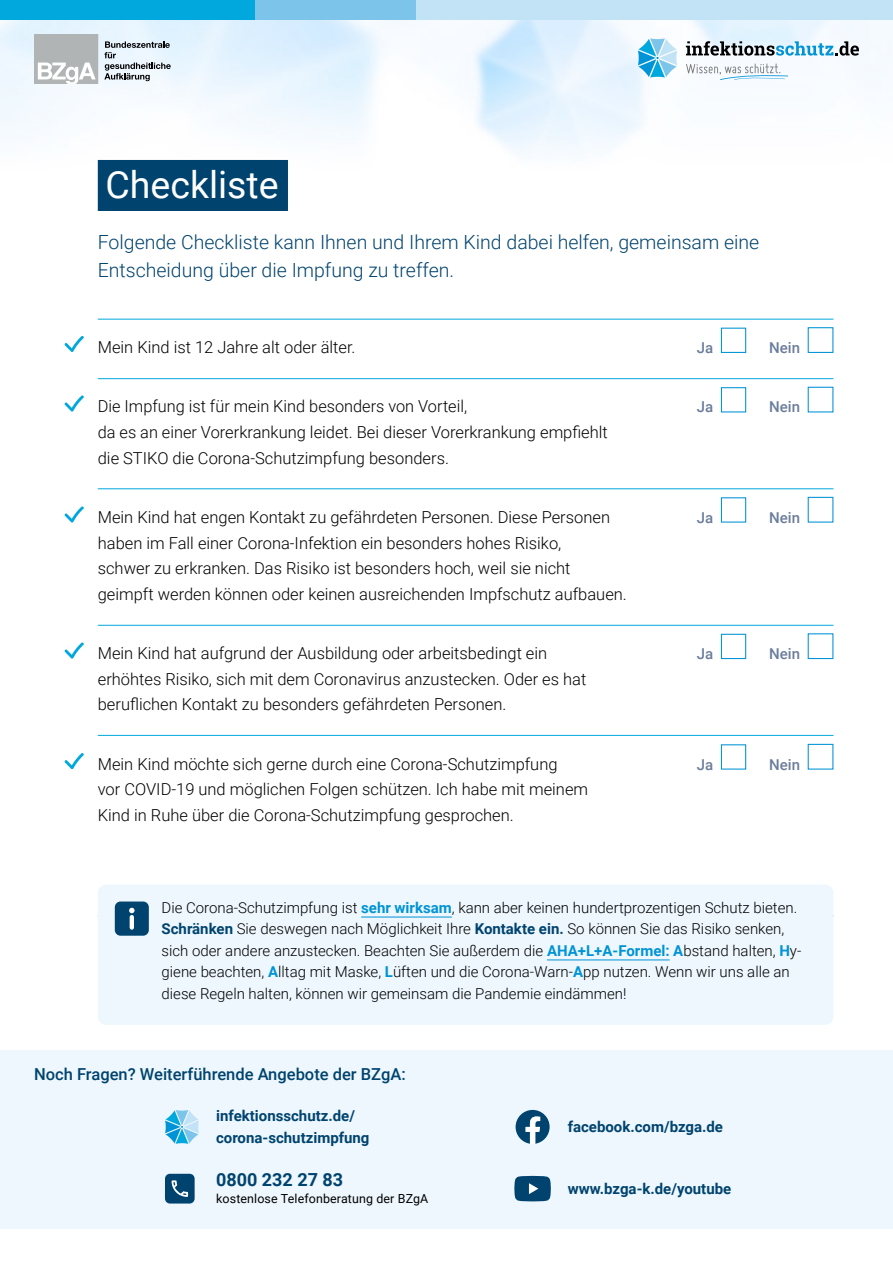
<style>
.page{position:relative;width:893px;height:1263px;background:#fff}
.page>*{position:absolute;margin:0;border:0;box-sizing:border-box;transform-origin:0 0}
.p-titel{font:37.5px "Roboto";color:#fff}
.p-einleitung-checkliste{font:300 19.5px/28.5px "Roboto";color:#00436e}
.t1{font:700 18px "Roboto";color:#00436e}
.p-checkliste{font:300 16.5px/25.5px "Roboto";color:#000}
.h2-kasten{font:500 16.5px "Roboto";color:#00436e}
.t2{font:300 15px/21.5px "Roboto";color:#000}
.t3{font:700 15px/21.5px "Roboto";color:#00436e}
.t4{font:500 15px "Roboto";color:#6b7d9c}
.p-BU{font:12.45px "Roboto";letter-spacing:.01em;color:#000}
.s1{font-weight:700;color:#0093d5}
.s2{font-weight:700;color:#00436e}
</style>
<div class="page">
<img style="left:0;top:19px;width:893px;height:192px">
<div style="left:0;top:0;width:255px;height:19px;background:#00a8de"></div>
<div style="left:255px;top:0;width:162px;height:19px;background:#7cc4e9"></div>
<div style="left:417px;top:0;width:476px;height:19px;background:#c2e2f5"></div>
<div style="left:34px;top:34px;width:64px;height:50px;background:#b1b4b4"></div>
<svg style="left:104px;top:41px;width:67px;height:40px;background:#bbc3ca"></svg>
<svg style="left:38px;top:63px;width:58px;height:21px"></svg>
<svg style="left:686px;top:41px;width:173px;height:15px"></svg>
<svg style="left:686px;top:63px;width:102px;height:17px"></svg>
<svg style="left:638px;top:38px;width:39px;height:40px"></svg>
<div style="left:98px;top:160px;width:190px;height:51px;background:#00436e"></div>
<div style="left:721px;top:328px;width:25px;height:25px;border:1px solid #0093d5"></div>
<div style="left:808px;top:327px;width:25px;height:26px;border:1px solid #0093d5"></div>
<div style="left:721px;top:387px;width:25px;height:25px;border:1px solid #0093d5"></div>
<div style="left:721px;top:497px;width:25px;height:26px;border:1px solid #0093d5"></div>
<div style="left:721px;top:634px;width:25px;height:25px;border:1px solid #0093d5"></div>
<div style="left:721px;top:744px;width:25px;height:26px;border:1px solid #0093d5"></div>
<hr style="left:98px;top:488px;width:735px;height:1px;background:#00a8de">
<hr style="left:98px;top:735px;width:735px;height:1px;background:#00a8de">
<hr style="left:98px;top:625px;width:735px;height:1px;background:#00a8de">
<hr style="left:98px;top:378px;width:735px;height:1px;background:#00a8de">
<hr style="left:98px;top:319px;width:735px;height:1px;background:#00a8de">
<svg style="left:65px;top:336px;width:19px;height:16px"></svg>
<svg style="left:65px;top:395px;width:19px;height:17px"></svg>
<svg style="left:65px;top:506px;width:19px;height:17px"></svg>
<svg style="left:65px;top:642px;width:19px;height:17px"></svg>
<svg style="left:65px;top:753px;width:19px;height:16px"></svg>
<div style="left:0;top:1050px;width:893px;height:179px;background:#edf7fd"></div>
<svg style="left:165px;top:1110px;width:34px;height:34px"></svg>
<svg style="left:514px;top:1176px;width:37px;height:25px"></svg>
<svg style="left:516px;top:1110px;width:34px;height:34px"></svg>
<div style="left:165px;top:1174px;width:30px;height:29px;background:#00436e;border-radius:5px"></div>
<svg style="left:172px;top:1180px;width:16px;height:17px"></svg>
<div style="left:98px;top:884px;width:735px;height:141px;background:#edf7fd;border-radius:9px"></div>
<div style="left:115px;top:901px;width:34px;height:35px;background:#00436e;border-radius:6px"></div>
<hr style="left:130px;top:917px;width:4px;height:10px;background:#fff">
<svg style="left:129px;top:908px;width:6px;height:5px"></svg>
<hr style="left:361px;top:917px;width:91px;height:1px;background:#0093d5">
<hr style="left:547px;top:960px;width:123px;height:1px;background:#0093d5">
<p class="p-titel" style="left:105px;top:159px;width:175px">Checkliste</p>
<p class="p-einleitung-checkliste" style="left:98px;top:227px;width:663px">Folgende Checkliste kann Ihnen und Ihrem Kind dabei helfen, gemeinsam eine<br>Entscheidung über die Impfung zu treffen.</p>
<p class="p-checkliste" style="left:98px;top:334px;width:259px">Mein Kind ist 12 Jahre alt oder älter.</p>
<p class="t4" style="left:697px;top:337px;width:18px">Ja</p>
<p class="t4" style="left:769px;top:337px;width:32px">Nein</p>
<p class="p-checkliste" style="left:98px;top:393px;width:512px">Die Impfung ist für mein Kind besonders von Vorteil,<br>da es an einer Vorerkrankung leidet. Bei dieser Vorerkrankung empfiehlt die STIKO die Corona-Schutzimpfung besonders.</p>
<p class="p-checkliste" style="left:98px;top:504px;width:531px">Mein Kind hat engen Kontakt zu gefährdeten Personen. Diese Personen haben im Fall einer Corona-Infektion ein besonders hohes Risiko,<br>schwer zu erkranken. Das Risiko ist besonders hoch, weil sie nicht geimpft werden können oder keinen ausreichenden Impfschutz aufbauen.</p>
<p class="p-checkliste" style="left:98px;top:640px;width:490px">Mein Kind hat aufgrund der Ausbildung oder arbeitsbedingt ein erhöhtes Risiko, sich mit dem Coronavirus anzustecken. Oder es hat beruflichen Kontakt zu besonders gefährdeten Personen.</p>
<p class="p-checkliste" style="left:98px;top:750px;width:492px">Mein Kind möchte sich gerne durch eine Corona-Schutzimpfung<br>vor COVID-19 und möglichen Folgen schützen. Ich habe mit meinem<br>Kind in Ruhe über die Corona-Schutzimpfung gesprochen.</p>
<p class="t4" style="left:697px;top:397px;width:18px">Ja</p>
<p class="t4" style="left:769px;top:397px;width:32px">Nein</p>
<p class="t4" style="left:697px;top:507px;width:18px">Ja</p>
<p class="t4" style="left:769px;top:507px;width:32px">Nein</p>
<p class="t4" style="left:697px;top:643px;width:18px">Ja</p>
<p class="t4" style="left:769px;top:643px;width:32px">Nein</p>
<p class="t4" style="left:697px;top:754px;width:18px">Ja</p>
<p class="t4" style="left:769px;top:754px;width:32px">Nein</p>
<p class="t2" style="left:162px;top:896px;width:641px">Die Corona-Schutzimpfung ist <span class="s1">sehr wirksam</span>, kann aber keinen hundertprozentigen Schutz bieten.<br><span class="s2">Schränken</span> Sie deswegen nach Möglichkeit Ihre <span class="s2">Kontakte ein.</span> So können Sie das Risiko senken, sich oder andere anzustecken. Beachten Sie außerdem die <span class="s1">AHA+L+A-Formel: A</span>bstand halten, <span class="s1">H</span>y&shy;giene beachten, <span class="s1">A</span>lltag mit Maske, <span class="s1">L</span>üften und die Corona-Warn-<span class="s1">A</span>pp nutzen. Wenn wir uns alle an diese Regeln halten, können wir gemeinsam die Pandemie eindämmen!</p>
<h2 class="h2-kasten" style="left:34px;top:1062px;width:373px">Noch Fragen? Weiterführende Angebote der BZgA:</h2>
<p class="t3" style="left:216px;top:1104px;width:155px">infektionsschutz.de/ corona-schutzimpfung</p>
<p class="t3" style="left:568px;top:1115px;width:157px">facebook.com/bzga.de</p>
<p class="t3" style="left:568px;top:1177px;width:165px">www.bzga-k.de/youtube</p>
<p class="t1" style="left:216px;top:1167px;width:129px">0800 232 27 83</p>
<p class="p-BU" style="left:216px;top:1190px;width:214px">kostenlose Telefonberatung der BZgA</p>
</div>
